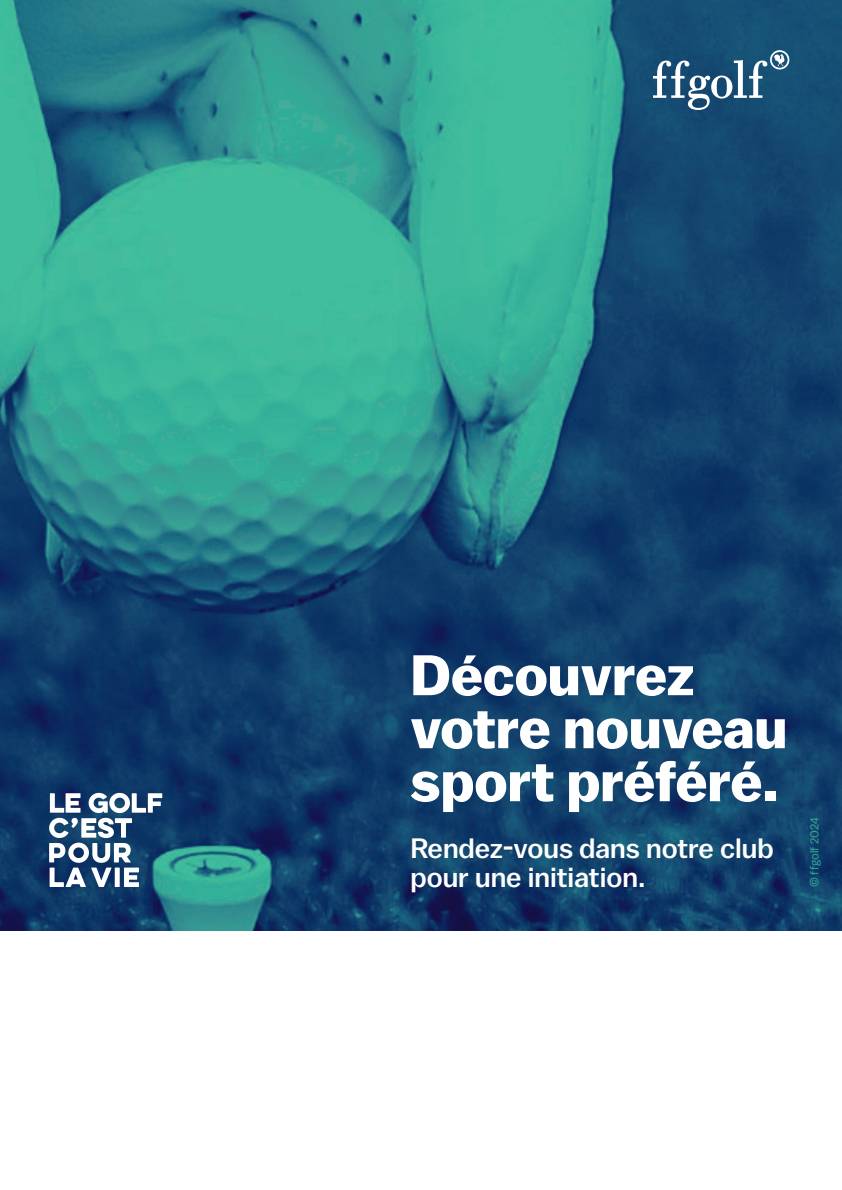
<style>
.page{position:relative;width:842px;height:1190px;background:#fff}
.page>*{position:absolute;margin:0;border:0;box-sizing:border-box;transform-origin:0 0}
.t1{font:700 57px/53px "Balto";color:#fff}
.t2{font:500 28px/29px "Balto";color:#fff}
.t3{font:12px "Balto";color:#34af99}
</style>
<div class="page">
<img style="left:0;top:0;width:842px;height:930px">
<svg style="left:653px;top:50px;width:136px;height:60px"></svg>
<svg style="left:49px;top:793px;width:113px;height:94px"></svg>
<h1 class="t1" style="left:410px;top:648px;width:378px">Découvrez votre nouveau sport préféré.</h1>
<p class="t2" style="left:410px;top:833px;width:365px">Rendez-vous dans notre club pour une initiation.</p>
<p class="t3" style="left:807px;top:887px;width:71px;rotate:-90deg">© ffgolf 2024</p>
</div>
